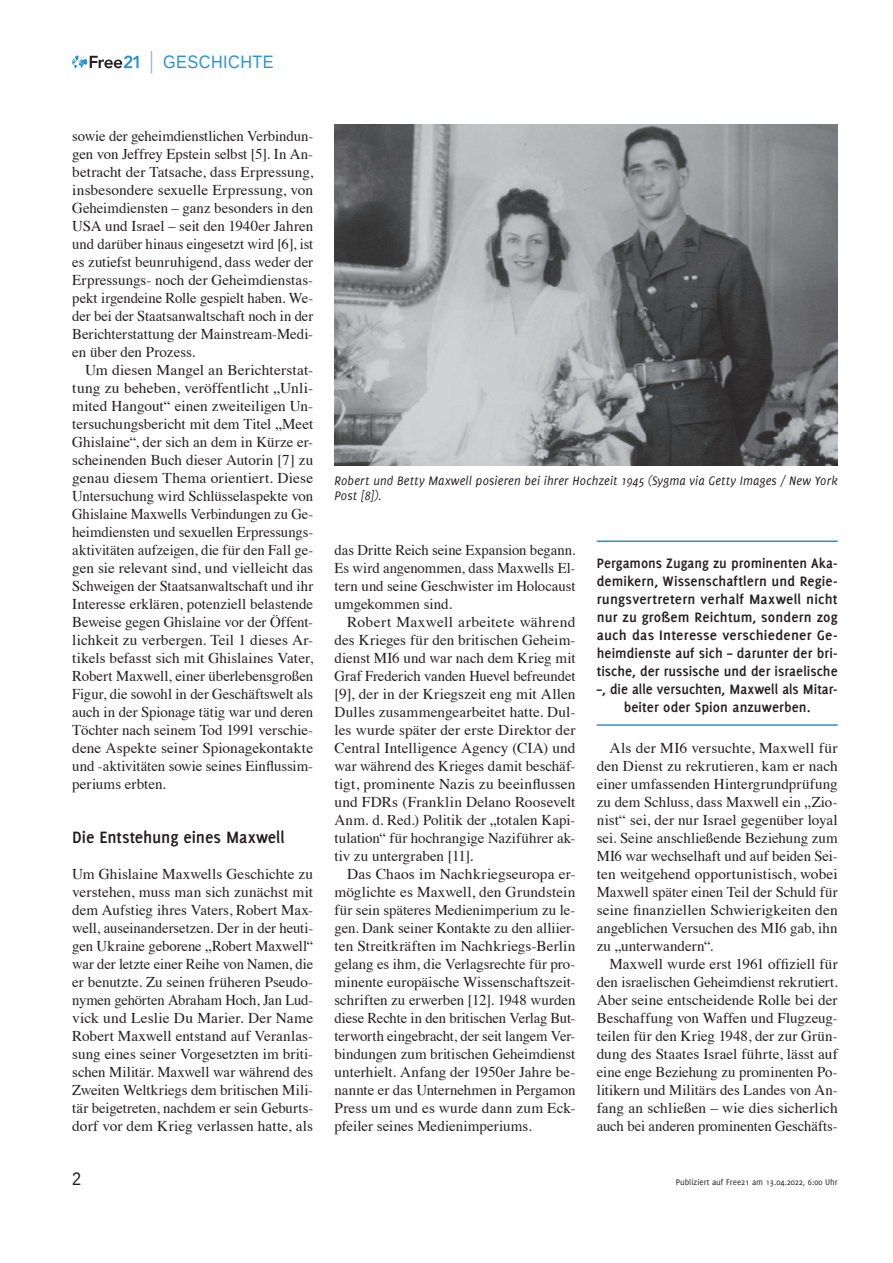
<style>
.page{position:relative;width:893px;height:1263px;background:#fff}
.page>*{position:absolute;margin:0;border:0;box-sizing:border-box;transform-origin:0 0}
.t1{font:700 18px "Delicious";letter-spacing:-.005em;color:#231f20}
.t2{font:18px "Liberation Sans";letter-spacing:.03em;color:#2a92d0;scale:.9 1}
.t3{font:18px "Liberation Sans";color:#231f20;scale:.9 1}
.t4{font:15px/18px "Times";color:#231f20;text-align:justify}
.t5{font:700 15px/18px "Delicious";letter-spacing:.005em;color:#231f20;text-align:center}
.t6{font:italic 13.5px/15px "Delicious";letter-spacing:.015em;color:#231f20;scale:.96 1}
.t7{font:9px "Delicious";color:#231f20}
</style>
<div class="page">
<svg style="left:72px;top:55px;width:67px;height:13px"></svg>
<svg style="left:151px;top:51px;width:1px;height:23px"></svg>
<hr style="left:597px;top:540px;width:241px;height:2px;background:#2a92d0">
<hr style="left:597px;top:724px;width:241px;height:2px;background:#2a92d0">
<img style="left:334px;top:124px;width:504px;height:342px">
<p class="t2" style="left:163px;top:51px;width:124px">GESCHICHTE</p>
<p class="t4" style="left:72px;top:126px;width:242px">sowie der geheimdienstlichen Verbindun&shy;gen von Jeffrey Epstein selbst [5]. In An&shy;betracht der Tatsache, dass Erpressung, insbesondere sexuelle Erpressung, von Geheimdiensten – ganz besonders in den USA und Israel – seit den 1940er Jahren und darüber hinaus eingesetzt wird [6], ist es zutiefst beunruhigend, dass weder der Erpressungs- noch der Geheimdienstas&shy;pekt irgendeine Rolle gespielt haben. We&shy;der bei der Staatsanwaltschaft noch in der Berichterstattung der Mainstream-Medi&shy;en über den Prozess.</p>
<p class="t4" style="left:72px;top:360px;width:242px;text-indent:13px">Um diesen Mangel an Berichterstat&shy;tung zu beheben, veröffentlicht „Unli&shy;mited Hangout“ einen zweiteiligen Un&shy;tersuchungsbericht mit dem Titel „Meet Ghislaine“, der sich an dem in Kürze er&shy;scheinenden Buch dieser Autorin [7] zu genau diesem Thema orientiert. Diese Untersuchung wird Schlüsselaspekte von Ghislaine Maxwells Verbindungen zu Ge&shy;heimdiensten und sexuellen Erpressungs&shy;aktivitäten aufzeigen, die für den Fall ge&shy;gen sie relevant sind, und vielleicht das Schweigen der Staatsanwaltschaft und ihr Interesse erklären, potenziell belastende Beweise gegen Ghislaine vor der Öffent&shy;lichkeit zu verbergen. Teil 1 dieses Ar&shy;tikels befasst sich mit Ghislaines Vater, Robert Maxwell, einer überlebensgroßen Figur, die sowohl in der Geschäftswelt als auch in der Spionage tätig war und deren Töchter nach seinem Tod 1991 verschie&shy;dene Aspekte seiner Spionagekontakte und -aktivitäten sowie seines Einflussim&shy;periums erbten.</p>
<p class="t1" style="left:72px;top:827px;width:214px">Die Entstehung eines Maxwell</p>
<p class="t4" style="left:72px;top:864px;width:242px">Um Ghislaine Maxwells Geschichte zu verstehen, muss man sich zunächst mit dem Aufstieg ihres Vaters, Robert Max&shy;well, auseinandersetzen. Der in der heuti&shy;gen Ukraine geborene „Robert Maxwell“ war der letzte einer Reihe von Namen, die er benutzte. Zu seinen früheren Pseudo&shy;nymen gehörten Abraham Hoch, Jan Lud&shy;vick und Leslie Du Marier. Der Name Robert Maxwell entstand auf Veranlas&shy;sung eines seiner Vorgesetzten im briti&shy;schen Militär. Maxwell war während des Zweiten Weltkriegs dem britischen Mili&shy;tär beigetreten, nachdem er sein Geburts&shy;dorf vor dem Krieg verlassen hatte, als</p>
<p class="t6" style="left:334px;top:473px;width:526px">Robert und Betty Maxwell posieren bei ihrer Hochzeit 1945 (Sygma via Getty Images / New York<br>Post [8]).</p>
<p class="t4" style="left:334px;top:540px;width:242px">das Dritte Reich seine Expansion begann.<br>Es wird angenommen, dass Maxwells El&shy;tern und seine Geschwister im Holocaust umgekommen sind.</p>
<p class="t4" style="left:334px;top:612px;width:242px;text-indent:13px">Robert Maxwell arbeitete während des Krieges für den britischen Geheim&shy;dienst MI6 und war nach dem Krieg mit Graf Frederich vanden Huevel befreundet [9], der in der Kriegszeit eng mit Allen Dulles zusammengearbeitet hatte. Dul&shy;les wurde später der erste Direktor der Central Intelligence Agency (CIA) und war während des Krieges damit beschäf&shy;tigt, prominente Nazis zu beeinflussen und FDRs (Franklin Delano Roosevelt Anm. d. Red.) Politik der „totalen Kapi&shy;tulation“ für hochrangige Naziführer ak&shy;tiv zu untergraben [11].</p>
<p class="t4" style="left:334px;top:864px;width:242px;text-indent:13px">Das Chaos im Nachkriegseuropa er&shy;möglichte es Maxwell, den Grundstein für sein späteres Medienimperium zu le&shy;gen. Dank seiner Kontakte zu den alliier&shy;ten Streitkräften im Nachkriegs-Berlin gelang es ihm, die Verlagsrechte für pro&shy;minente europäische Wissenschaftszeit&shy;schriften zu erwerben [12]. 1948 wurden diese Rechte in den britischen Verlag But&shy;terworth eingebracht, der seit langem Ver&shy;bindungen zum britischen Geheimdienst unterhielt. Anfang der 1950er Jahre be&shy;nannte er das Unternehmen in Pergamon Press um und es wurde dann zum Eck&shy;pfeiler seines Medienimperiums.</p>
<p class="t5" style="left:597px;top:553px;width:242px">Pergamons Zugang zu prominenten Aka&shy;demikern, Wissenschaftlern und Regie&shy;rungsvertretern verhalf Maxwell nicht nur zu großem Reichtum, sondern zog auch das Interesse verschiedener Ge&shy;heimdienste auf sich – darunter der bri&shy;tische, der russische und der israelische –, die alle versuchten, Maxwell als Mitar&shy;beiter oder Spion anzuwerben.</p>
<p class="t4" style="left:597px;top:738px;width:242px;text-indent:13px">Als der MI6 versuchte, Maxwell für den Dienst zu rekrutieren, kam er nach einer umfassenden Hintergrundprüfung zu dem Schluss, dass Maxwell ein „Zio&shy;nist“ sei, der nur Israel gegenüber loyal sei. Seine anschließende Beziehung zum MI6 war wechselhaft und auf beiden Sei&shy;ten weitgehend opportunistisch, wobei Maxwell später einen Teil der Schuld für seine finanziellen Schwierigkeiten den angeblichen Versuchen des MI6 gab, ihn zu „unterwandern“.</p>
<p class="t4" style="left:597px;top:954px;width:242px;text-indent:13px">Maxwell wurde erst 1961 offiziell für den israelischen Geheimdienst rekrutiert.<br>Aber seine entscheidende Rolle bei der Beschaffung von Waffen und Flugzeug&shy;teilen für den Krieg 1948, der zur Grün&shy;dung des Staates Israel führte, lässt auf eine enge Beziehung zu prominenten Po&shy;litikern und Militärs des Landes von An&shy;fang an schließen – wie dies sicherlich auch bei anderen prominenten Geschäfts-</p>
<p class="t3" style="left:72px;top:1168px;width:12px">2</p>
<p class="t7" style="left:676px;top:1177px;width:163px">Publiziert auf Free21 am 13.04.2022, 6:00 Uhr</p>
</div>
